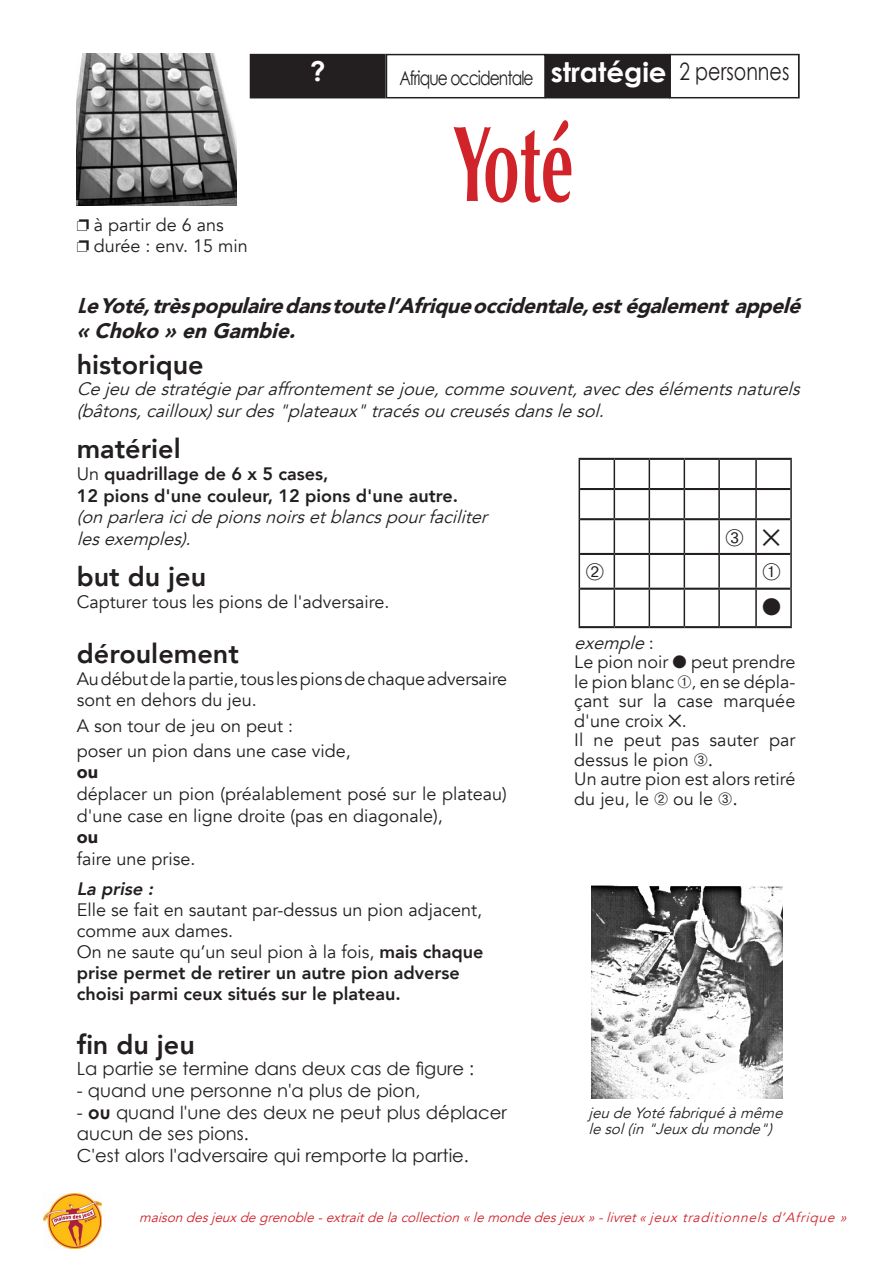
<style>
.page{position:relative;width:893px;height:1263px;background:#fff}
.page>*{position:absolute;margin:0;border:0;box-sizing:border-box;transform-origin:0 0}
.t1{font:700 108px "Optima";color:#d1232a;scale:.6 1}
.t2{font:800 27px "Avenir";color:#231f20}
.t3{font:700 27px "Century Gothic";color:#fff}
.t4{font:24px "Century Gothic";color:#231f20;scale:.8 1}
.t5{font:24px "Zapf Dingbats ITC";color:#231f20}
.t6{font:italic 900 21px/25.2px "Avenir";color:#231f20}
.t7{font:19.5px "Century Gothic";letter-spacing:-.06em;color:#231f20;scale:.8 1}
.t8{font:18px/19.5px "Avenir";color:#231f20}
.t9{font:italic 18px/21.6px "Avenir";color:#231f20}
.t10{font:800 18px/21px "Avenir";color:#231f20}
.t11{font:18px/21.6px "Century Gothic";color:#231f20}
.t12{font:italic 800 18px "Avenir";color:#231f20}
.t13{font:900 18px "Avenir";color:#231f20}
.t14{font:italic 15px/16.5px "Avenir";color:#231f20}
.t15{font:italic 13.5px "Avenir";color:#d1232a}
.s1{font-family:"Century Gothic";font-weight:700}
.s2{font-weight:400}
.s3{font-weight:700}
.s4{font-style:normal}
.s5{font-family:"Century Gothic"}
</style>
<div class="page">
<img style="left:591px;top:886px;width:192px;height:212px">
<hr style="left:579px;top:458px;width:35px;height:2px;background:#231f20">
<hr style="left:614px;top:458px;width:35px;height:2px;background:#231f20">
<hr style="left:649px;top:458px;width:35px;height:2px;background:#231f20">
<hr style="left:684px;top:458px;width:35px;height:2px;background:#231f20">
<hr style="left:719px;top:458px;width:37px;height:2px;background:#231f20">
<hr style="left:756px;top:458px;width:36px;height:2px;background:#231f20">
<hr style="left:580px;top:488px;width:34px;height:2px;background:#231f20">
<hr style="left:614px;top:488px;width:35px;height:2px;background:#231f20">
<hr style="left:649px;top:488px;width:35px;height:2px;background:#231f20">
<hr style="left:684px;top:488px;width:35px;height:2px;background:#231f20">
<hr style="left:719px;top:488px;width:37px;height:2px;background:#231f20">
<hr style="left:756px;top:488px;width:34px;height:2px;background:#231f20">
<hr style="left:580px;top:518px;width:34px;height:2px;background:#231f20">
<hr style="left:614px;top:518px;width:35px;height:2px;background:#231f20">
<hr style="left:649px;top:518px;width:35px;height:2px;background:#231f20">
<hr style="left:684px;top:518px;width:35px;height:2px;background:#231f20">
<hr style="left:719px;top:518px;width:37px;height:2px;background:#231f20">
<hr style="left:756px;top:518px;width:34px;height:2px;background:#231f20">
<hr style="left:580px;top:553px;width:34px;height:2px;background:#231f20">
<hr style="left:614px;top:553px;width:35px;height:2px;background:#231f20">
<hr style="left:649px;top:553px;width:35px;height:2px;background:#231f20">
<hr style="left:684px;top:553px;width:35px;height:2px;background:#231f20">
<hr style="left:719px;top:553px;width:37px;height:2px;background:#231f20">
<hr style="left:756px;top:553px;width:34px;height:2px;background:#231f20">
<hr style="left:580px;top:588px;width:34px;height:2px;background:#231f20">
<hr style="left:614px;top:588px;width:35px;height:2px;background:#231f20">
<hr style="left:649px;top:588px;width:35px;height:2px;background:#231f20">
<hr style="left:684px;top:588px;width:35px;height:2px;background:#231f20">
<hr style="left:719px;top:588px;width:37px;height:2px;background:#231f20">
<hr style="left:756px;top:588px;width:34px;height:2px;background:#231f20">
<hr style="left:579px;top:626px;width:35px;height:2px;background:#231f20">
<hr style="left:614px;top:626px;width:35px;height:2px;background:#231f20">
<hr style="left:649px;top:626px;width:35px;height:2px;background:#231f20">
<hr style="left:684px;top:626px;width:35px;height:2px;background:#231f20">
<hr style="left:719px;top:626px;width:37px;height:2px;background:#231f20">
<hr style="left:756px;top:626px;width:36px;height:2px;background:#231f20">
<svg style="left:579px;top:460px;width:1px;height:29px"></svg>
<hr style="left:718px;top:460px;width:2px;height:28px;background:#231f20">
<hr style="left:755px;top:460px;width:2px;height:28px;background:#231f20">
<hr style="left:790px;top:460px;width:2px;height:29px;background:#231f20">
<hr style="left:579px;top:489px;width:1px;height:30px;background:#231f20">
<svg style="left:614px;top:460px;width:1px;height:58px"></svg>
<svg style="left:649px;top:460px;width:1px;height:58px"></svg>
<svg style="left:684px;top:460px;width:1px;height:58px"></svg>
<hr style="left:718px;top:490px;width:2px;height:28px;background:#231f20">
<hr style="left:755px;top:490px;width:2px;height:28px;background:#231f20">
<hr style="left:790px;top:489px;width:2px;height:30px;background:#231f20">
<hr style="left:579px;top:519px;width:1px;height:35px;background:#231f20">
<hr style="left:614px;top:520px;width:1px;height:33px;background:#231f20">
<hr style="left:649px;top:520px;width:1px;height:33px;background:#231f20">
<hr style="left:684px;top:520px;width:1px;height:33px;background:#231f20">
<hr style="left:718px;top:520px;width:2px;height:33px;background:#231f20">
<hr style="left:755px;top:520px;width:2px;height:33px;background:#231f20">
<hr style="left:790px;top:519px;width:2px;height:35px;background:#231f20">
<hr style="left:579px;top:554px;width:1px;height:35px;background:#231f20">
<hr style="left:614px;top:555px;width:1px;height:33px;background:#231f20">
<hr style="left:649px;top:555px;width:1px;height:33px;background:#231f20">
<hr style="left:684px;top:555px;width:1px;height:33px;background:#231f20">
<hr style="left:718px;top:555px;width:2px;height:33px;background:#231f20">
<hr style="left:755px;top:555px;width:2px;height:33px;background:#231f20">
<hr style="left:790px;top:554px;width:2px;height:35px;background:#231f20">
<hr style="left:579px;top:589px;width:1px;height:37px;background:#231f20">
<hr style="left:614px;top:590px;width:1px;height:36px;background:#231f20">
<hr style="left:649px;top:590px;width:1px;height:36px;background:#231f20">
<hr style="left:684px;top:590px;width:1px;height:36px;background:#231f20">
<hr style="left:718px;top:590px;width:2px;height:36px;background:#231f20">
<hr style="left:755px;top:590px;width:2px;height:36px;background:#231f20">
<hr style="left:790px;top:589px;width:2px;height:37px;background:#231f20">
<div style="left:386px;top:54px;width:160px;height:45px;border:2px solid #231f20"></div>
<div style="left:251px;top:55px;width:134px;height:43px;background:#231f20"></div>
<div style="left:250px;top:54px;width:135px;height:45px;border:2px solid #231f20"></div>
<div style="left:546px;top:55px;width:123px;height:43px;background:#231f20"></div>
<div style="left:545px;top:54px;width:125px;height:45px;border:2px solid #231f20"></div>
<div style="left:669px;top:54px;width:131px;height:45px;border:2px solid #231f20"></div>
<img style="left:77px;top:54px;width:160px;height:151px">
<img style="left:44px;top:1193px;width:58px;height:55px">
<p class="t3" style="left:310px;top:54px;width:17px">?</p>
<p class="t7" style="left:399px;top:66px;width:169px">Afrique occidentale</p>
<p class="t3" style="left:551px;top:55px;width:117px">stratégie</p>
<p class="t4" style="left:679px;top:56px;width:139px">2 personnes</p>
<p class="t8" style="left:77px;top:215px;width:149px">❐ à partir de 6 ans</p>
<p class="t8" style="left:77px;top:237px;width:172px">❐ durée : env. 15 min</p>
<p class="t1" style="left:452px;top:101px;width:204px">Yoté</p>
<p class="t6" style="left:77px;top:292px;width:734px"><span class="s1">L</span>eYoté,trèspopulairedanstoutel’Afriqueoccidentale,estégalementappelé «Choko»enGambie.</p>
<p class="t2" style="left:77px;top:343px;width:129px">historique</p>
<p class="t9" style="left:77px;top:379px;width:730px">Cejeudestratégieparaffrontementsejoue,commesouvent,avecdesélémentsnaturels (bâtons,cailloux)surdes"plateaux"tracésoucreusésdanslesol.</p>
<p class="t2" style="left:77px;top:428px;width:106px">matériel</p>
<p class="t10" style="left:77px;top:463px;width:253px"><span class="s2">Un</span> quadrillage de 6 x 5 cases,</p>
<p class="t10" style="left:77px;top:485px;width:383px">12 pions d'une couleur, 12 pions d'une autre.</p>
<p class="t9" style="left:77px;top:506px;width:417px">(onparleraicidepionsnoirsetblancspourfaciliter</p>
<p class="t9" style="left:77px;top:528px;width:121px">lesexemples).</p>
<p class="t2" style="left:77px;top:556px;width:131px">but du jeu</p>
<p class="t8" style="left:77px;top:592px;width:314px">Capturer tous les pions de l'adversaire.</p>
<p class="t2" style="left:77px;top:633px;width:163px">déroulement</p>
<p class="t8" style="left:77px;top:668px;width:432px;line-height:21.6px">Au début de la partie, tous les pions de chaque adversaire sont en dehors du jeu.</p>
<p class="t8" style="left:77px;top:716px;width:218px">A son tour de jeu on peut :</p>
<p class="t8" style="left:77px;top:741px;width:276px">poser un pion dans une case vide,</p>
<p class="t13" style="left:77px;top:757px;width:23px">ou</p>
<p class="t8" style="left:77px;top:783px;width:432px;line-height:21.6px">déplacer un pion (préalablement posé sur le plateau) d'une case en ligne droite (pas en diagonale),</p>
<p class="t13" style="left:77px;top:821px;width:23px">ou</p>
<p class="t8" style="left:77px;top:849px;width:120px">faire une prise.</p>
<p class="t12" style="left:77px;top:874px;width:83px">La prise :</p>
<p class="t8" style="left:77px;top:899px;width:407px;line-height:21px">Elle se fait en sautant par-dessus un pion adjacent, comme aux dames.</p>
<p class="t10" style="left:77px;top:941px;width:408px"><span class="s2">On ne saute qu’un seul pion à la fois,</span> mais chaque prise permet de retirer un autre pion adverse choisi parmi ceux situés sur le plateau.</p>
<p class="t2" style="left:77px;top:1023px;width:120px">fin du jeu</p>
<p class="t11" style="left:77px;top:1058px;width:399px">La partie se termine dans deux cas de figure :</p>
<p class="t11" style="left:77px;top:1079px;width:345px">- quand une personne n'a plus de pion,</p>
<p class="t11" style="left:77px;top:1101px;width:432px">- <span class="s3">ou</span> quand l'une des deux ne peut plus déplacer aucun de ses pions.</p>
<p class="t11" style="left:77px;top:1144px;width:394px">C'est alors l'adversaire qui remporte la partie.</p>
<p class="t5" style="left:762px;top:596px;width:20px">●</p>
<p class="t9" style="left:574px;top:632px;width:81px">exemple<span class="s4">:</span></p>
<p class="t8" style="left:574px;top:653px;width:223px;text-align:justify">Le pion noir ● peut prendre le pion blanc ➀<span class="s5">,</span> en se dépla&shy;çant sur la case marquée d'une croix ✕.</p>
<p class="t8" style="left:574px;top:731px;width:223px">Il ne peut pas sauter par dessus le pion ➂<span class="s5">.</span></p>
<p class="t8" style="left:574px;top:770px;width:223px">Un autre pion est alors retiré du jeu, le ➁ ou le ➂<span class="s5">.</span></p>
<p class="t14" style="left:588px;top:1105px;width:200px">jeudeYotéfabriquéàmême lesol(in"Jeuxdumonde")</p>
<p class="t15" style="left:139px;top:1210px;width:713px">maisondesjeuxdegrenoble-extraitdelacollection«lemondedesjeux»-livret«j eux traditionnels d’Afrique »</p>
</div>
